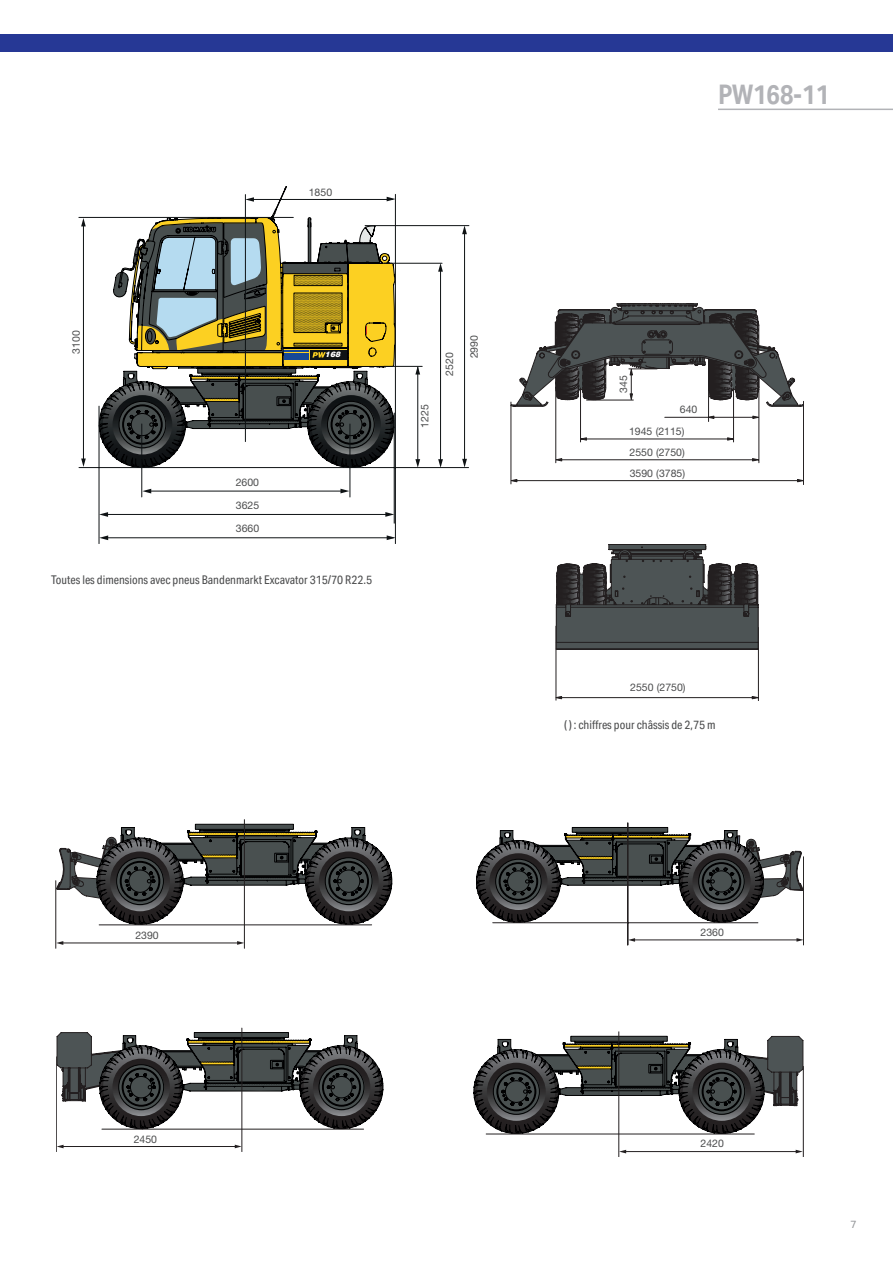
<style>
.page{position:relative;width:893px;height:1263px;background:#fff}
.page>*{position:absolute;margin:0;border:0;box-sizing:border-box;transform-origin:0 0}
.t1{font:700 27px "Aktiv Grotesk Cd";color:#b2b3b7}
.t2{font:12px "Aktiv Grotesk Cd";color:#4b4c4d}
.t3{font:10.5px/20.7px "Helvetica Neue LT Pro";color:#4b4c4d}
.t4{font:10.5px "Aktiv Grotesk";color:#939598}
.t5{font:italic 7.05px "Komatsu VI";color:#fff}
</style>
<div class="page">
<svg style="left:511px;top:303px;width:293px;height:182px"></svg>
<svg style="left:56px;top:824px;width:337px;height:104px"></svg>
<hr style="left:56px;top:881px;width:1px;height:67px;background:#231f20">
<hr style="left:244px;top:820px;width:1px;height:128px;background:#231f20">
<hr style="left:62px;top:943px;width:176px;height:1px;background:#231f20">
<svg style="left:56px;top:941px;width:7px;height:4px"></svg>
<svg style="left:237px;top:941px;width:7px;height:4px"></svg>
<hr style="left:99px;top:925px;width:273px;height:1px;background:#231f20">
<svg style="left:57px;top:1032px;width:326px;height:100px"></svg>
<hr style="left:56px;top:1057px;width:1px;height:94px;background:#231f20">
<hr style="left:242px;top:1028px;width:1px;height:123px;background:#231f20">
<hr style="left:62px;top:1146px;width:174px;height:1px;background:#231f20">
<svg style="left:57px;top:1145px;width:7px;height:3px"></svg>
<svg style="left:235px;top:1145px;width:7px;height:3px"></svg>
<hr style="left:102px;top:1129px;width:262px;height:1px;background:#231f20">
<svg style="left:476px;top:827px;width:328px;height:99px"></svg>
<hr style="left:493px;top:922px;width:265px;height:1px;background:#231f20">
<hr style="left:803px;top:857px;width:1px;height:88px;background:#231f20">
<hr style="left:627px;top:823px;width:1px;height:122px;background:#231f20">
<hr style="left:634px;top:940px;width:165px;height:1px;background:#231f20">
<svg style="left:628px;top:938px;width:7px;height:4px"></svg>
<svg style="left:796px;top:938px;width:7px;height:4px"></svg>
<svg style="left:473px;top:1036px;width:330px;height:101px"></svg>
<hr style="left:803px;top:1066px;width:1px;height:91px;background:#231f20">
<hr style="left:619px;top:1032px;width:1px;height:125px;background:#231f20">
<hr style="left:625px;top:1151px;width:172px;height:1px;background:#231f20">
<svg style="left:619px;top:1150px;width:7px;height:3px"></svg>
<svg style="left:796px;top:1150px;width:7px;height:3px"></svg>
<hr style="left:486px;top:1134px;width:268px;height:1px;background:#231f20">
<hr style="left:363px;top:467px;width:106px;height:1px;background:#0e1214">
<hr style="left:79px;top:467px;width:284px;height:1px;background:#0e1214">
<hr style="left:99px;top:406px;width:1px;height:138px;background:#0e1214">
<hr style="left:142px;top:424px;width:1px;height:73px;background:#0e1214">
<hr style="left:350px;top:424px;width:1px;height:73px;background:#0e1214">
<hr style="left:395px;top:194px;width:1px;height:350px;background:#0e1214">
<hr style="left:394px;top:413px;width:1px;height:110px;background:#0e1214">
<hr style="left:151px;top:491px;width:190px;height:1px;background:#0e1214">
<svg style="left:340px;top:489px;width:9px;height:4px"></svg>
<svg style="left:142px;top:489px;width:9px;height:4px"></svg>
<hr style="left:106px;top:514px;width:280px;height:1px;background:#0e1214">
<svg style="left:385px;top:512px;width:9px;height:5px"></svg>
<svg style="left:99px;top:512px;width:9px;height:5px"></svg>
<hr style="left:106px;top:537px;width:287px;height:1px;background:#0e1214">
<svg style="left:387px;top:535px;width:9px;height:5px"></svg>
<svg style="left:99px;top:535px;width:9px;height:5px"></svg>
<hr style="left:384px;top:263px;width:58px;height:1px;background:#0e1214">
<hr style="left:384px;top:366px;width:38px;height:1px;background:#0e1214">
<hr style="left:365px;top:225px;width:104px;height:1px;background:#0e1214">
<hr style="left:417px;top:367px;width:1px;height:94px;background:#0e1214">
<svg style="left:415px;top:459px;width:5px;height:9px"></svg>
<hr style="left:440px;top:271px;width:1px;height:190px;background:#0e1214">
<hr style="left:464px;top:232px;width:1px;height:228px;background:#0e1214">
<hr style="left:83px;top:225px;width:1px;height:235px;background:#0e1214">
<svg style="left:81px;top:458px;width:5px;height:9px"></svg>
<svg style="left:81px;top:218px;width:5px;height:8px"></svg>
<hr style="left:79px;top:217px;width:214px;height:1px;background:#0e1214">
<svg style="left:438px;top:263px;width:5px;height:9px"></svg>
<svg style="left:415px;top:366px;width:5px;height:8px"></svg>
<svg style="left:438px;top:459px;width:5px;height:9px"></svg>
<svg style="left:462px;top:459px;width:5px;height:8px"></svg>
<svg style="left:462px;top:225px;width:5px;height:9px"></svg>
<svg style="left:98px;top:186px;width:300px;height:288px"></svg>
<svg style="left:555px;top:544px;width:204px;height:157px"></svg>
<div style="left:0;top:34px;width:893px;height:17px;background:#263895"></div>
<hr style="left:718px;top:109px;width:175px;height:1px;background:#b2b3b7">
<p class="t3" style="left:309px;top:182px;width:25px">1850</p>
<p class="t3" style="left:65px;top:354px;width:25px;rotate:-90deg">3100</p>
<p class="t3" style="left:236px;top:470px;width:25px;line-height:23.1px">2600<br>3625</p>
<p class="t3" style="left:236px;top:518px;width:25px">3660</p>
<p class="t5" style="left:326px;top:351px;width:17px">168</p>
<p class="t2" style="left:51px;top:573px;width:323px">Toutes les dimensions avec pneus Bandenmarkt Excavator 315/70 R22.5</p>
<p class="t3" style="left:414px;top:428px;width:25px;rotate:-90deg">1225</p>
<p class="t3" style="left:439px;top:376px;width:25px;rotate:-90deg">2520</p>
<p class="t3" style="left:463px;top:358px;width:25px;rotate:-90deg">2990</p>
<h1 class="t1" style="left:718px;top:79px;width:113px">PW168-11</h1>
<p class="t3" style="left:613px;top:393px;width:19px;rotate:-90deg">345</p>
<p class="t3" style="left:680px;top:399px;width:19px">640</p>
<p class="t3" style="left:629px;top:421px;width:57px">1945 (2115)</p>
<p class="t3" style="left:629px;top:442px;width:57px">2550 (2750)<br>3590 (3785)</p>
<p class="t3" style="left:630px;top:676px;width:57px">2550 (2750)</p>
<p class="t2" style="left:564px;top:718px;width:153px">( ) : chiffres pour châssis de 2,75 m</p>
<p class="t3" style="left:135px;top:924px;width:25px">2390</p>
<p class="t3" style="left:700px;top:922px;width:25px">2360</p>
<p class="t3" style="left:134px;top:1128px;width:25px">2450</p>
<p class="t3" style="left:700px;top:1133px;width:25px">2420</p>
<p class="t4" style="left:850px;top:1218px;width:8px">7</p>
</div>
